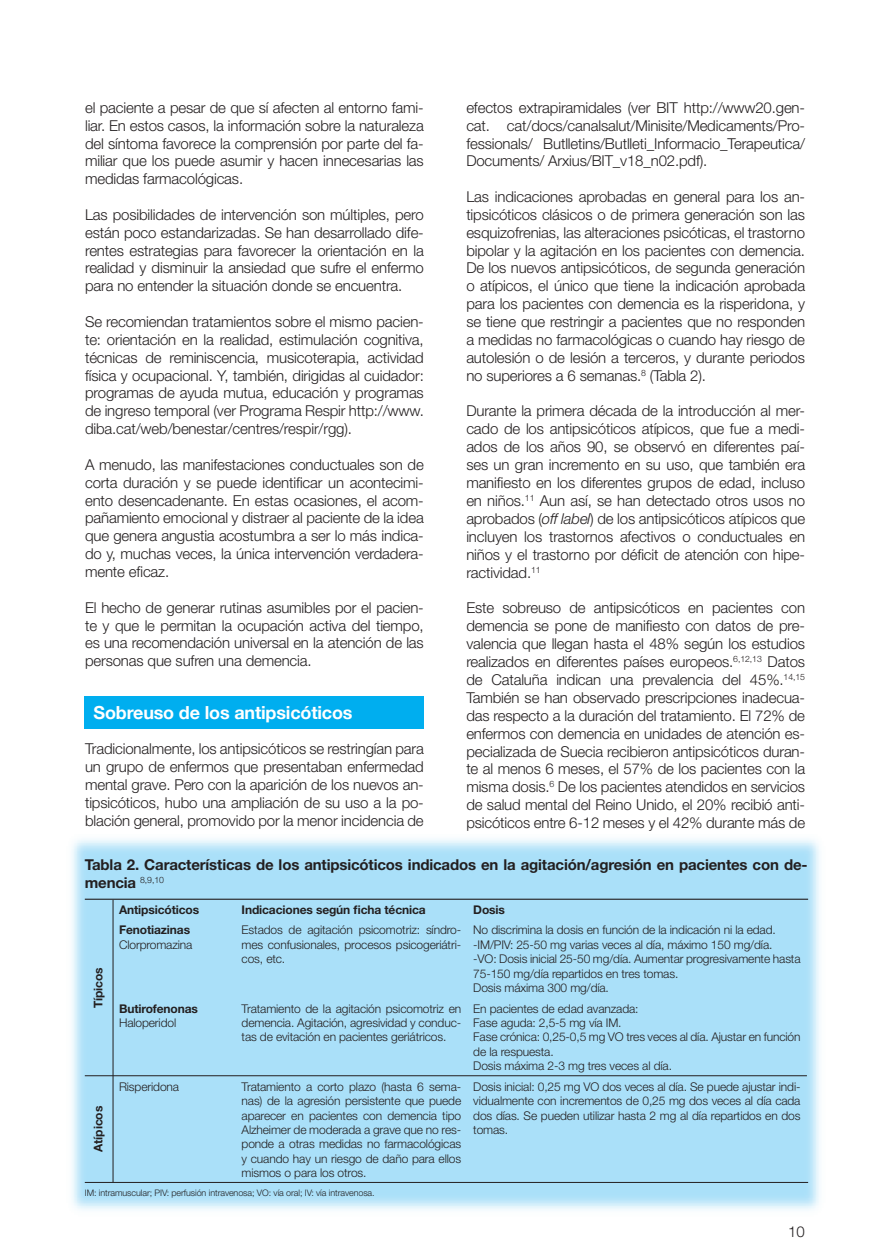
<style>
.page{position:relative;width:893px;height:1259px;background:#fff}
.page>*{position:absolute;margin:0;border:0;box-sizing:border-box;transform-origin:0 0}
.t1{font:700 18px "Helvetica Neue";letter-spacing:-.01em;color:#fff}
.t2{font:300 15px/17.9px "Helvetica Neue LT Std";letter-spacing:-.01em;color:#231f20;text-align:justify}
.t3{font:700 15px/18px "Helvetica Neue LT Std";letter-spacing:-.01em;color:#231f20}
.t4{font:300 12px/14.4px "Helvetica Neue LT Std";letter-spacing:-.01em;color:#231f20;text-align:justify}
.t5{font:700 12px "Helvetica Neue LT Std";letter-spacing:-.01em;color:#231f20}
.t6{font:300 9px "Helvetica Neue LT Std";letter-spacing:-.01em;color:#231f20}
.s1{font-style:italic}
</style>
<div class="page">
<div style="left:85px;top:696px;width:339px;height:32px;background:#00aeef"></div>
<img style="left:72px;top:839px;width:748px;height:371px">
<hr style="left:85px;top:898px;width:723px;height:1px;background:#231f20">
<hr style="left:85px;top:1075px;width:722px;height:1px;background:#231f20">
<hr style="left:85px;top:1182px;width:723px;height:1px;background:#231f20">
<hr style="left:113px;top:899px;width:1px;height:283px;background:#231f20">
<p class="t2" style="left:85px;top:98px;width:340px">el paciente a pesar de que sí afecten al entorno fami&shy;liar. En estos casos, la información sobre la naturaleza del síntoma favorece la comprensión por parte del fa&shy;miliar que los puede asumir y hacen innecesarias las medidas farmacológicas.</p>
<p class="t2" style="left:85px;top:205px;width:340px">Las posibilidades de intervención son múltiples, pero están poco estandarizadas. Se han desarrollado dife&shy;rentes estrategias para favorecer la orientación en la realidad y disminuir la ansiedad que sufre el enfermo para no entender la situación donde se encuentra.</p>
<p class="t2" style="left:85px;top:312px;width:340px">Se recomiendan tratamientos sobre el mismo pacien&shy;te: orientación en la realidad, estimulación cognitiva, técnicas de reminiscencia, musicoterapia, actividad física y ocupacional. Y, también, dirigidas al cuidador: programas de ayuda mutua, educación y programas de ingreso temporal (ver Programa Respir http://www. diba.cat/web/benestar/centres/respir/rgg).</p>
<p class="t2" style="left:85px;top:455px;width:340px">A menudo, las manifestaciones conductuales son de corta duración y se puede identificar un acontecimi&shy;ento desencadenante. En estas ocasiones, el acom&shy;pañamiento emocional y distraer al paciente de la idea que genera angustia acostumbra a ser lo más indica&shy;do y, muchas veces, la única intervención verdadera&shy;mente eficaz.</p>
<p class="t2" style="left:85px;top:598px;width:340px">El hecho de generar rutinas asumibles por el pacien&shy;te y que le permitan la ocupación activa del tiempo, es una recomendación universal en la atención de las personas que sufren una demencia.</p>
<p class="t1" style="left:94px;top:701px;width:261px">Sobreuso de los antipsicóticos</p>
<p class="t2" style="left:85px;top:739px;width:340px">Tradicionalmente, los antipsicóticos se restringían para un grupo de enfermos que presentaban enfermedad mental grave. Pero con la aparición de los nuevos an&shy;tipsicóticos, hubo una ampliación de su uso a la po&shy;blación general, promovido por la menor incidencia de</p>
<p class="t2" style="left:466px;top:98px;width:340px">efectos extrapiramidales (ver BIT http://www20.gen&shy;cat. cat/docs/canalsalut/Minisite/Medicaments/Pro&shy;fessionals/ Butlletins/Butlleti_Informacio_Terapeutica/ Documents/ Arxius/BIT_v18_n02.pdf).</p>
<p class="t2" style="left:466px;top:187px;width:340px">Las indicaciones aprobadas en general para los an&shy;tipsicóticos clásicos o de primera generación son las esquizofrenias, las alteraciones psicóticas, el trastorno bipolar y la agitación en los pacientes con demencia.<br>De los nuevos antipsicóticos, de segunda generación o atípicos, el único que tiene la indicación aprobada para los pacientes con demencia es la risperidona, y se tiene que restringir a pacientes que no responden a medidas no farmacológicas o cuando hay riesgo de autolesión o de lesión a terceros, y durante periodos no superiores a 6 semanas.<sup>8</sup> (Tabla 2).</p>
<p class="t2" style="left:466px;top:402px;width:340px">Durante la primera década de la introducción al mer&shy;cado de los antipsicóticos atípicos, que fue a medi&shy;ados de los años 90, se observó en diferentes paí&shy;ses un gran incremento en su uso, que también era manifiesto en los diferentes grupos de edad, incluso en niños.<sup>11</sup> Aun así, se han detectado otros usos no aprobados (<span class="s1">off label</span>) de los antipsicóticos atípicos que incluyen los trastornos afectivos o conductuales en niños y el trastorno por déficit de atención con hipe&shy;ractividad.<sup>11</sup></p>
<p class="t2" style="left:466px;top:599px;width:340px">Este sobreuso de antipsicóticos en pacientes con demencia se pone de manifiesto con datos de pre&shy;valencia que llegan hasta el 48% según los estudios realizados en diferentes países europeos.<sup>6,12,13</sup> Datos de Cataluña indican una prevalencia del 45%.<sup>14,15<br></sup>También se han observado prescripciones inadecua&shy;das respecto a la duración del tratamiento. El 72% de enfermos con demencia en unidades de atención es&shy;pecializada de Suecia recibieron antipsicóticos duran&shy;te al menos 6 meses, el 57% de los pacientes con la misma dosis.<sup>6</sup> De los pacientes atendidos en servicios de salud mental del Reino Unido, el 20% recibió anti&shy;psicóticos entre 6-12 meses y el 42% durante más de</p>
<p class="t3" style="left:85px;top:855px;width:724px">Tabla 2. Características de los antipsicóticos indicados en la agitación/agresión en pacientes con de&shy;mencia <sup>8,9,10</sup></p>
<p class="t5" style="left:119px;top:902px;width:82px">Antipsicóticos</p>
<p class="t5" style="left:242px;top:902px;width:186px">Indicaciones según ficha técnica</p>
<p class="t5" style="left:473px;top:902px;width:33px">Dosis</p>
<p class="t5" style="left:119px;top:922px;width:73px">Fenotiazinas</p>
<p class="t4" style="left:119px;top:937px;width:75px">Clorpromazina</p>
<p class="t4" style="left:242px;top:922px;width:221px">Estados de agitación psicomotriz: síndro&shy;mes confusionales, procesos psicogeriátri&shy;cos, etc.</p>
<p class="t4" style="left:473px;top:922px;width:329px;text-align:left">No discrimina la dosis en función de la indicación ni la edad. -IM/PIV: 25-50 mg varias veces al día, máximo 150 mg/día.<br>-VO: Dosis inicial 25-50 mg/día. Aumentar progresivamente hasta 75-150 mg/día repartidos en tres tomas.<br>Dosis máxima 300 mg/día.</p>
<p class="t5" style="left:91px;top:1008px;width:42px;rotate:-90deg">Típicos</p>
<p class="t4" style="left:242px;top:1001px;width:221px">Tratamiento de la agitación psicomotriz en demencia. Agitación, agresividad y conduc&shy;tas de evitación en pacientes geriátricos.</p>
<p class="t4" style="left:473px;top:1001px;width:329px;text-align:left">En pacientes de edad avanzada:<br>Fase aguda: 2,5-5 mg vía IM.<br>Fase crónica: 0,25-0,5 mg VO tres veces al día. Ajustar en función de la respuesta.<br>Dosis máxima 2-3 mg tres veces al día.</p>
<p class="t5" style="left:119px;top:1001px;width:81px">Butirofenonas</p>
<p class="t4" style="left:119px;top:1015px;width:59px">Haloperidol</p>
<p class="t4" style="left:119px;top:1079px;width:62px">Risperidona</p>
<p class="t4" style="left:242px;top:1079px;width:221px">Tratamiento a corto plazo (hasta 6 sema&shy;nas) de la agresión persistente que puede aparecer en pacientes con demencia tipo Alzheimer de moderada a grave que no res&shy;ponde a otras medidas no farmacológicas y cuando hay un riesgo de daño para ellos mismos o para los otros.</p>
<p class="t4" style="left:473px;top:1079px;width:329px">Dosis inicial: 0,25 mg VO dos veces al día. Se puede ajustar indi&shy;vidualmente con incrementos de 0,25 mg dos veces al día cada dos días. Se pueden utilizar hasta 2 mg al día repartidos en dos tomas.</p>
<p class="t5" style="left:91px;top:1151px;width:47px;rotate:-90deg">Atípicos</p>
<p class="t6" style="left:85px;top:1187px;width:291px">IM: intramuscular; PIV: perfusión intravenosa; VO: vía oral; IV: vía intravenosa.</p>
<p class="t2" style="left:788px;top:1222px;width:18px">10</p>
</div>
